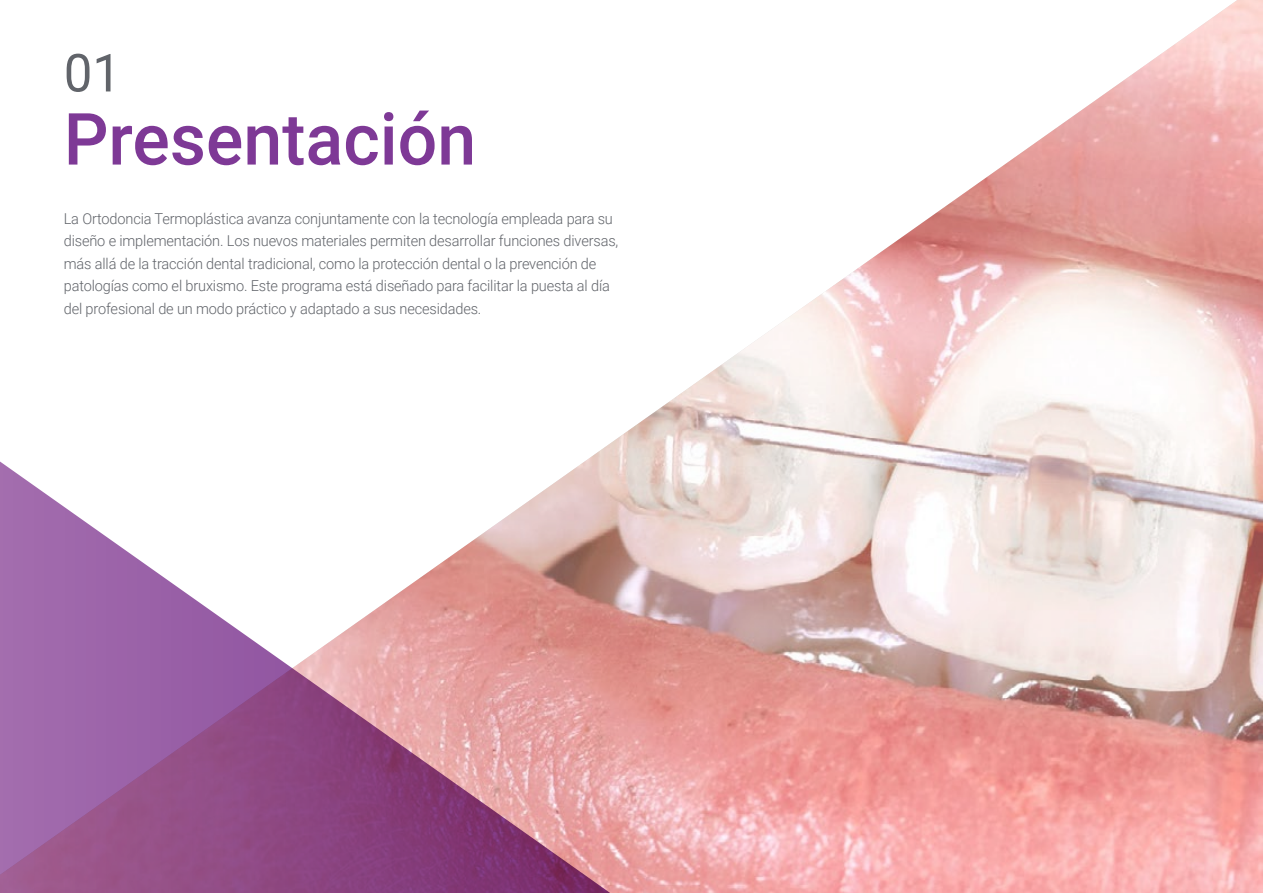
<style>
.page{position:relative;width:1263px;height:893px;background:#fff}
.page>*{position:absolute;margin:0;border:0;box-sizing:border-box;transform-origin:0 0}
.t1{font:500 72px "Roboto";color:#7e3996}
.t2{font:52.5px "Roboto";color:#61646a}
.t3{font:300 15px/22.5px "Roboto";letter-spacing:-.01em;color:#61646a}
</style>
<div class="page">
<img style="left:607px;top:0;width:656px;height:893px">
<svg style="left:0;top:446px;width:640px;height:447px"></svg>
<h2 class="t2" style="left:64px;top:36px;width:59px">01</h2>
<h1 class="t1" style="left:64px;top:89px;width:414px">Presentación</h1>
<p class="t3" style="left:64px;top:207px;width:556px">La Ortodoncia Termoplástica avanza conjuntamente con la tecnología empleada para su diseño e implementación. Los nuevos materiales permiten desarrollar funciones diversas, más allá de la tracción dental tradicional, como la protección dental o la prevención de patologías como el bruxismo. Este programa está diseñado para facilitar la puesta al día del profesional de un modo práctico y adaptado a sus necesidades.</p>
</div>
